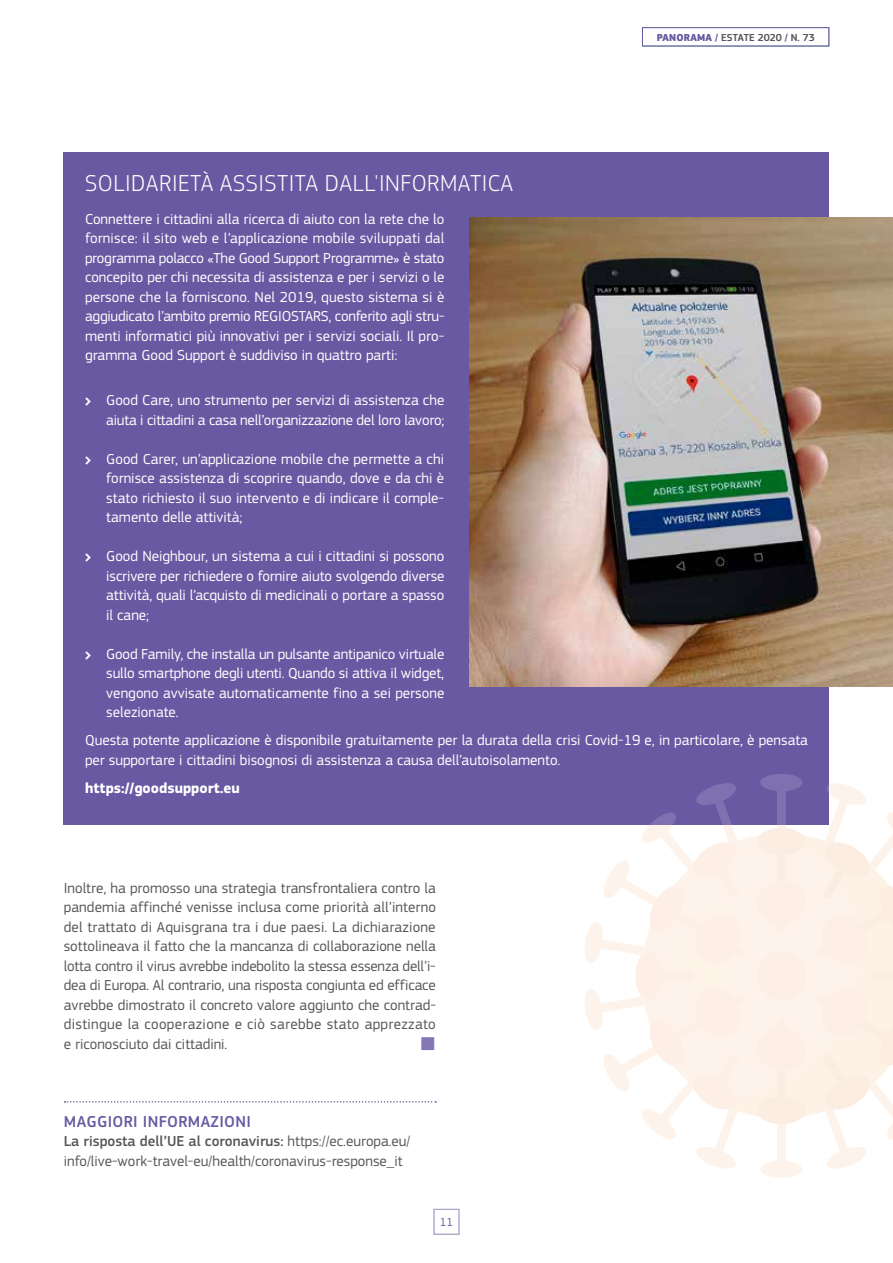
<style>
.page{position:relative;width:893px;height:1263px;background:#fff}
.page>*{position:absolute;margin:0;border:0;box-sizing:border-box;transform-origin:0 0}
.t1{font:300 24px "EC Square Sans Pro";letter-spacing:.02em;color:#fff}
.t2{font:500 16.5px "EC Square Sans Pro";letter-spacing:.02em;color:#6859a2}
.t3{font:15px/19.5px "EC Square Sans Pro";color:#fff;text-align:justify}
.t4{font:15px/19.5px "EC Square Sans Pro";color:#575756;text-align:justify}
.t5{font:700 15px "EC Square Sans Pro";color:#fff}
.t6{font:12px "EC Square Sans Pro";color:#6859a2}
.t7{font:500 10.5px "EC Square Sans Pro";color:#575756}
.s1{font-weight:700;color:#6859a2}
.s2{color:#6859a2}
.s3{font-weight:500}
</style>
<div class="page">
<div style="left:64px;top:152px;width:765px;height:673px;background:#6859a2"></div>
<img style="left:470px;top:218px;width:423px;height:469px">
<div style="left:434px;top:1209px;width:25px;height:25px;border:1px solid #a298ca"></div>
<div style="left:642px;top:27px;width:187px;height:19px;border:1px solid #6859a2"></div>
<svg style="left:65px;top:1101px;width:371px;height:1px"></svg>
<div style="left:746px;top:834px;width:70px;height:284px;background:#fdf3eb"></div>
<svg style="left:777px;top:791px;width:9px;height:37px"></svg>
<div style="left:760px;top:774px;width:42px;height:17px;background:#7e71af;border-radius:50%"></div>
<div style="left:777px;top:1118px;width:9px;height:51px;background:#fdf3eb"></div>
<div style="left:760px;top:1161px;width:42px;height:17px;background:#fdf3eb;border-radius:50%"></div>
<div style="left:757px;top:1097px;width:49px;height:27px;background:#fcede3;border-radius:50%"></div>
<div style="left:757px;top:828px;width:49px;height:27px;background:#fcede3;border-radius:50%"></div>
<div style="left:777px;top:837px;width:8px;height:49px;background:#fcede3;border-radius:4px"></div>
<div style="left:777px;top:1065px;width:8px;height:50px;background:#fcede3;border-radius:4px"></div>
<div style="left:757px;top:951px;width:49px;height:50px;background:#fdefe6;border-radius:50%"></div>
<div style="left:756px;top:881px;width:50px;height:43px;background:#fdefe6;border-radius:50%"></div>
<div style="left:777px;top:898px;width:8px;height:36px;background:#fdefe6;border-radius:4px"></div>
<svg style="left:585px;top:783px;width:161px;height:386px"></svg>
<div style="left:756px;top:1028px;width:50px;height:43px;background:#fdefe6;border-radius:50%"></div>
<div style="left:777px;top:1018px;width:8px;height:36px;background:#fdefe6;border-radius:4px"></div>
<svg style="left:816px;top:783px;width:77px;height:386px"></svg>
<p class="t7" style="left:657px;top:31px;width:160px"><span class="s1">PANORAMA</span> <span class="s2">/</span> ESTATE 2020 <span class="s2">/</span> N. 73</p>
<h1 class="t1" style="left:85px;top:169px;width:430px">SOLIDARIETÀ ASSISTITA DALL'INFORMATICA</h1>
<p class="t3" style="left:85px;top:209px;width:361px">Connettere i cittadini alla ricerca di aiuto con la rete che lo fornisce: il sito web e l’applicazione mobile sviluppati dal programma polacco «The Good Support Programme» è stato concepito per chi necessita di assistenza e per i servizi o le persone che la forniscono. Nel 2019, questo sistema si è aggiudicato l’ambito premio REGIOSTARS, conferito agli stru&shy;menti informatici più innovativi per i servizi sociali. Il pro&shy;gramma Good Support è suddiviso in quattro parti:</p>
<p class="t3" style="left:106px;top:390px;width:340px">Good Care, uno strumento per servizi di assistenza che aiuta i cittadini a casa nell’organizzazione del loro lavoro;</p>
<p class="t3" style="left:106px;top:449px;width:339px">Good Carer, un’applicazione mobile che permette a chi fornisce assistenza di scoprire quando, dove e da chi è stato richiesto il suo intervento e di indicare il comple&shy;tamento delle attività;</p>
<p class="t3" style="left:106px;top:546px;width:340px">Good Neighbour, un sistema a cui i cittadini si possono iscrivere per richiedere o fornire aiuto svolgendo diverse attività, quali l’acquisto di medicinali o portare a spasso il cane;</p>
<p class="t3" style="left:106px;top:644px;width:340px">Good Family, che installa un pulsante antipanico virtuale sullo smartphone degli utenti. Quando si attiva il widget, vengono avvisate automaticamente fino a sei persone selezionate.</p>
<p class="t3" style="left:85px;top:730px;width:724px">Questa potente applicazione è disponibile gratuitamente per la durata della crisi Covid-19 e, in particolare, è pensata per supportare i cittadini bisognosi di assistenza a causa dell’autoisolamento.</p>
<p class="t5" style="left:85px;top:779px;width:156px">https://goodsupport.eu</p>
<p class="t4" style="left:64px;top:878px;width:374px">Inoltre, ha promosso una strategia transfrontaliera contro la pandemia affinché venisse inclusa come priorità all’interno del trattato di Aquisgrana tra i due paesi. La dichiarazione sottolineava il fatto che la mancanza di collaborazione nella lotta contro il virus avrebbe indebolito la stessa essenza dell’i&shy;dea di Europa. Al contrario, una risposta congiunta ed efficace avrebbe dimostrato il concreto valore aggiunto che contrad&shy;distingue la cooperazione e ciò sarebbe stato apprezzato e riconosciuto dai cittadini.</p>
<p class="t2" style="left:64px;top:1111px;width:189px">MAGGIORI INFORMAZIONI</p>
<p class="t4" style="left:64px;top:1131px;width:348px"><span class="s3">La risposta dell’UE al coronavirus:</span> https://ec.europa.eu/ info/live-work-travel-eu/health/coronavirus-response_it</p>
<p class="t6" style="left:440px;top:1215px;width:15px">11</p>
</div>
